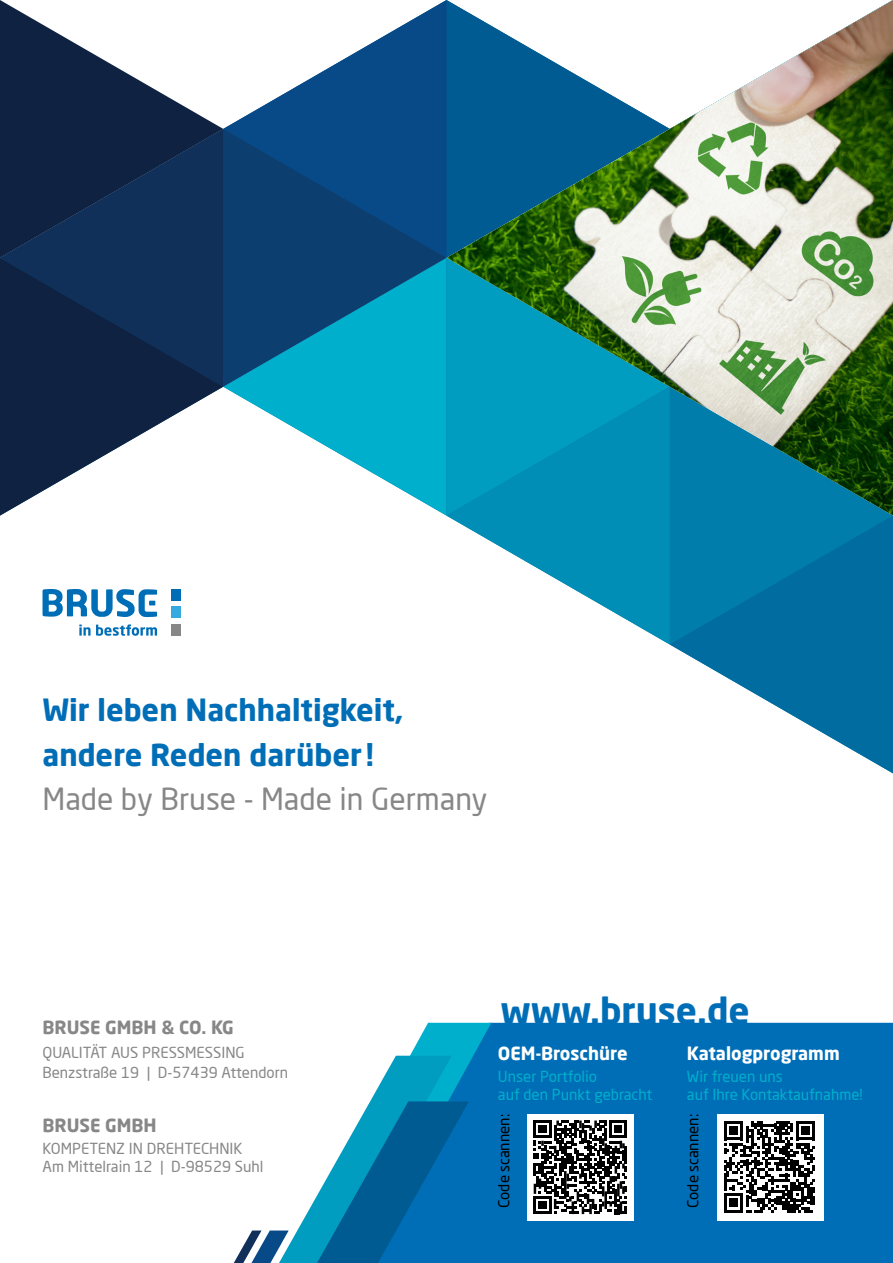
<style>
.page{position:relative;width:893px;height:1263px;background:#fff}
.page>*{position:absolute;margin:0;border:0;box-sizing:border-box;transform-origin:0 0}
.t1{font:700 36px "Neo Sans Pro";color:#006eb7}
.t2{font:700 30px/45px "Neo Sans Pro";color:#006eb7}
.t3{font:30px "Neo Sans Pro";color:#878787}
.t4{font:700 18px "Neo Sans Pro";color:#fff}
.t5{font:700 18px "Neo Sans Pro";color:#878787}
.t6{font:15px/19.5px "Neo Sans Pro";color:#878787}
.t7{font:15px/18px "Neo Sans Pro";color:#00afcb}
.t8{font:15px "Neo Sans Pro";color:#000}
</style>
<div class="page">
<svg style="left:224px;top:387px;width:222px;height:129px"></svg>
<svg style="left:447px;top:516px;width:223px;height:128px"></svg>
<svg style="left:670px;top:516px;width:223px;height:257px;fill:#0074a4"></svg>
<svg style="left:223px;top:0;width:223px;height:129px"></svg>
<svg style="left:223px;top:129px;width:223px;height:258px"></svg>
<div style="left:171px;top:589px;width:9px;height:12px;background:#006eb7"></div>
<div style="left:171px;top:606px;width:9px;height:12px;background:#36a9e1"></div>
<div style="left:171px;top:624px;width:9px;height:12px;background:#878787"></div>
<svg style="left:43px;top:589px;width:114px;height:28px"></svg>
<svg style="left:79px;top:624px;width:78px;height:12px"></svg>
<svg style="left:0;top:258px;width:223px;height:258px"></svg>
<svg style="left:0;top:0;width:223px;height:258px"></svg>
<div style="left:491px;top:1023px;width:402px;height:240px;background:#006eb7"></div>
<svg style="left:234px;top:1023px;width:257px;height:240px"></svg>
<img style="left:446px;top:0;width:447px;height:515px">
<div style="left:527px;top:1114px;width:107px;height:106px;background:#fff"></div>
<div style="left:717px;top:1114px;width:106px;height:106px;background:#fff"></div>
<svg style="left:534px;top:1120px;width:93px;height:94px"></svg>
<svg style="left:724px;top:1121px;width:91px;height:91px"></svg>
<h2 class="t2" style="left:43px;top:686px;width:362px">Wir leben Nachhaltigkeit, andere Reden darüber!</h2>
<h2 class="t3" style="left:43px;top:781px;width:446px">Made by Bruse - Made in Germany</h2>
<p class="t5" style="left:43px;top:1016px;width:193px">BRUSE GMBH &amp; CO. KG</p>
<p class="t6" style="left:43px;top:1043px;width:247px">QUALITÄT AUS PRESSMESSING<br>Benzstraße 19 | D-57439 Attendorn</p>
<p class="t5" style="left:43px;top:1114px;width:116px">BRUSE GMBH</p>
<p class="t6" style="left:43px;top:1140px;width:222px;line-height:18px">KOMPETENZ IN DREHTECHNIK<br>Am Mittelrain 12 | D-98529 Suhl</p>
<h1 class="t1" style="left:500px;top:987px;width:251px">www.bruse.de</h1>
<p class="t4" style="left:498px;top:1042px;width:131px">OEM-Broschüre</p>
<p class="t7" style="left:498px;top:1067px;width:156px">Unser Portfolio<br>auf den Punkt gebracht</p>
<p class="t8" style="left:495px;top:1208px;width:95px;rotate:-90deg">Code scannen:</p>
<p class="t4" style="left:687px;top:1042px;width:154px">Katalogprogramm</p>
<p class="t7" style="left:687px;top:1067px;width:177px">Wir freuen uns<br>auf Ihre Kontaktaufnahme!</p>
<p class="t8" style="left:684px;top:1208px;width:95px;rotate:-90deg">Code scannen:</p>
</div>
